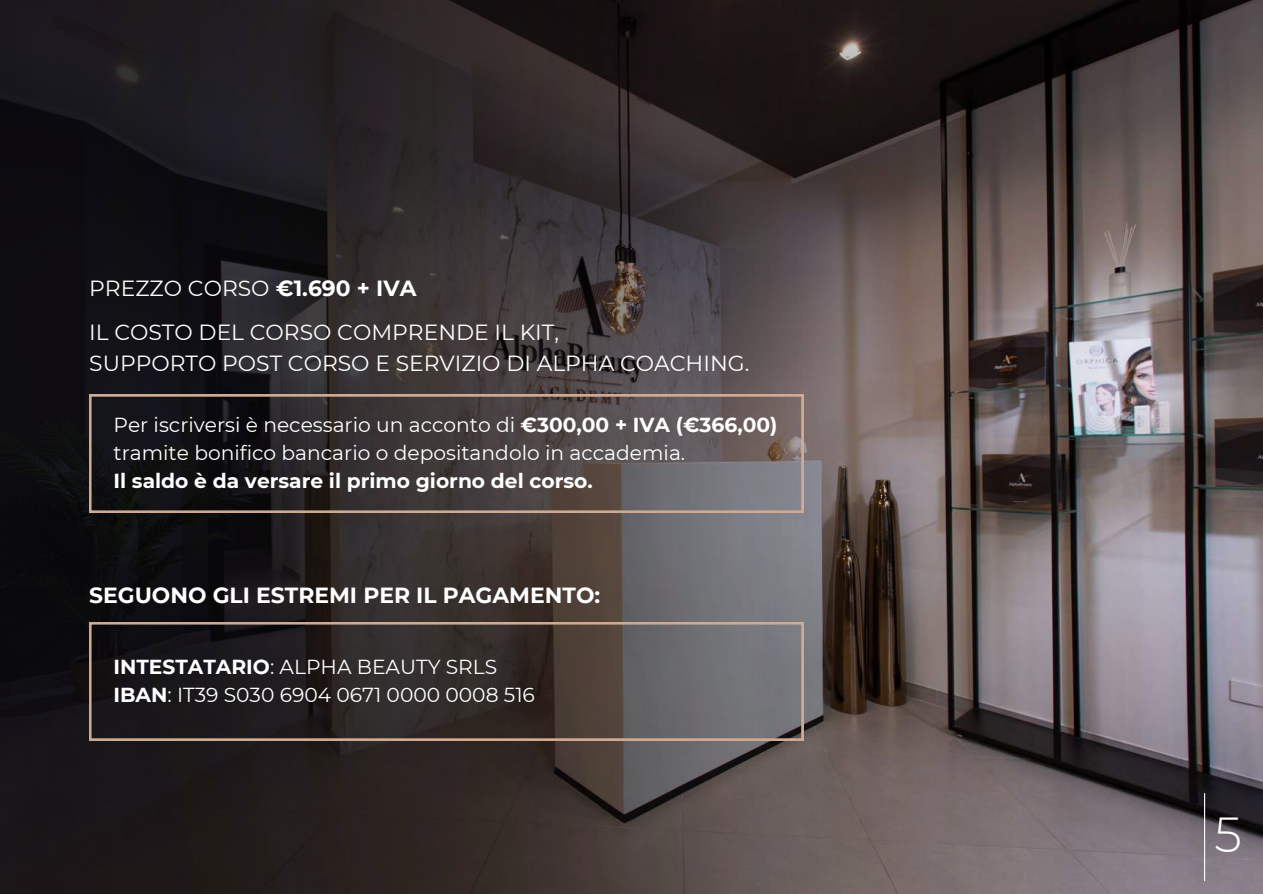
<style>
.page{position:relative;width:1263px;height:894px;background:#fff}
.page>*{position:absolute;margin:0;border:0;box-sizing:border-box;transform-origin:0 0}
.t1{font:300 49.05px "Montserrat";color:#fff}
.t2{font:21.9px/44.2px "Montserrat";color:#fff}
.t3{font:700 21.9px "Montserrat";color:#fff}
.t4{font:20.25px/28px "Montserrat";color:#fff}
.t5{font:700 20.25px "Montserrat";color:#fff}
.s1{font-weight:700}
</style>
<div class="page">
<img style="left:0;top:0;width:1263px;height:893px">
<hr style="left:1204px;top:792px;width:1px;height:88px;background:#fff">
<svg style="left:89px;top:394px;width:714px;height:118px;background:#484141"></svg>
<svg style="left:89px;top:622px;width:714px;height:118px;background:#443d3c"></svg>
<p class="t2" style="left:89px;top:266px;width:471px">PREZZO CORSO <span class="s1">€1.690 + IVA<br></span>IL COSTO DEL CORSO COMPRENDE IL KIT,</p>
<p class="t2" style="left:89px;top:340px;width:661px">SUPPORTO POST CORSO E SERVIZIO DI ALPHA COACHING.</p>
<p class="t4" style="left:113px;top:410px;width:665px">Per iscriversi è necessario un acconto di <span class="s1">€300,00 + IVA (€366,00) </span>tramite bonifico bancario o depositandolo in accademia.</p>
<p class="t5" style="left:113px;top:468px;width:481px">Il saldo è da versare il primo giorno del corso.</p>
<p class="t3" style="left:89px;top:581px;width:512px">SEGUONO GLI ESTREMI PER IL PAGAMENTO:</p>
<p class="t4" style="left:113px;top:652px;width:423px"><span class="s1">INTESTATARIO</span>: ALPHA BEAUTY SRLS<br><span class="s1">IBAN</span>: IT39 S030 6904 0671 0000 0008 516</p>
<h1 class="t1" style="left:1214px;top:804px;width:29px">5</h1>
</div>
